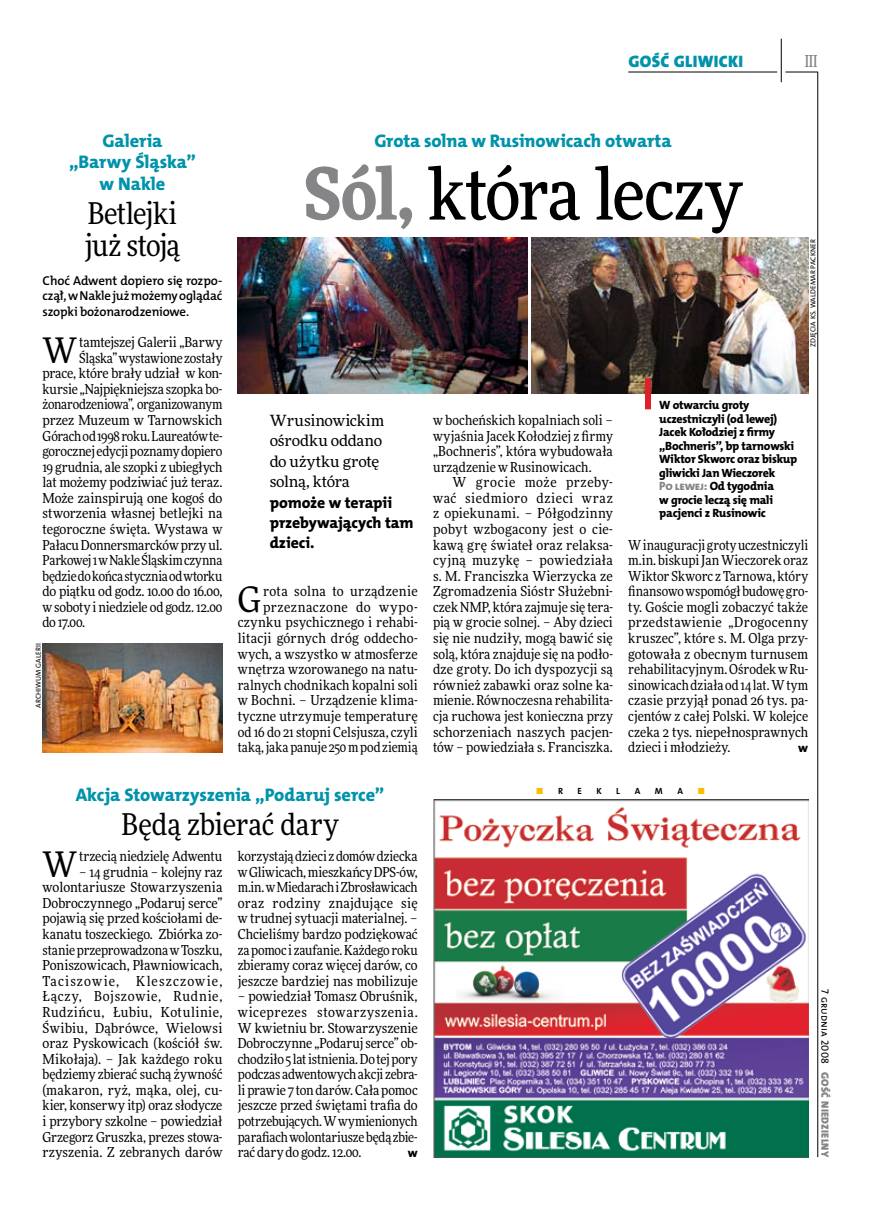
<style>
.page{position:relative;width:872px;height:1221px;background:#fff}
.page>*{position:absolute;margin:0;border:0;box-sizing:border-box;transform-origin:0 0}
.t1{font:500 72px "Freeday Narrow";letter-spacing:-.02em;color:#000}
.t2{font:35.25px "Freeday Narrow News";color:#000}
.t3{font:30px/31.5px "Freeday Narrow News";letter-spacing:-.01em;color:#000}
.t4{font:18.3px/21.6px "The Mix HP8 Ex Bld";letter-spacing:-.005em;color:#0093aa;text-align:center}
.t5{font:16.65px "The Mix HP9 Blk";letter-spacing:.02em;color:#0093aa}
.t6{font:500 16.5px "Freeday Narrow";color:#858486;scale:.9 1}
.t7{font:15.75px/20.4px "The Mix HP8 Ex Bld";letter-spacing:-.005em;color:#000}
.t8{font:15.45px/20.4px "Freeday News";letter-spacing:-.01em;color:#000}
.t9{font:13.8px/15.6px "Freeday Narrow News";color:#000;text-align:justify}
.t10{font:13.8px "Freeday Narrow News";letter-spacing:-.02em;color:#000}
.t11{font:12.9px/15.6px "The Mix HP6 Se Bld";letter-spacing:-.02em;color:#000;text-align:justify}
.t12{font:12.45px "The Mix HP8 Ex Bld";color:#000}
.t13{font:12px/13.5px "The Mix HP8 Ex Bld";letter-spacing:-.02em;color:#000}
.t14{font:10.5px "The Mix HP9 Blk";letter-spacing:.025em;color:#858486}
.t15{font:10.5px "The Mix HP5 Plain";letter-spacing:.01em;color:#000}
.t16{font:9px "The Mix HP7 Bld";color:#000}
.t17{font:9px "The Mix HP7 Bld";color:#f9be00}
.t18{font:7.2px "The Mix HP5 Plain";letter-spacing:.015em;color:#000}
.s1{font-weight:900;color:#858486}
.s2{color:#858486}
.s3{color:#000}
</style>
<div class="page">
<hr style="left:817px;top:72px;width:1px;height:1084px;background:#000">
<hr style="left:781px;top:39px;width:1px;height:43px;background:#000">
<hr style="left:785px;top:72px;width:32px;height:1px;background:#000">
<hr style="left:628px;top:72px;width:149px;height:1px;background:#000">
<img style="left:433px;top:799px;width:375px;height:357px">
<img style="left:531px;top:238px;width:277px;height:156px">
<img style="left:238px;top:238px;width:290px;height:156px">
<img style="left:43px;top:643px;width:179px;height:109px">
<div style="left:645px;top:378px;width:6px;height:31px;background:#df1f2a"></div>
<p class="t5" style="left:628px;top:50px;width:116px">GOŚĆ GLIWICKI</p>
<p class="t6" style="left:804px;top:50px;width:16px">III</p>
<h3 class="t4" style="left:69px;top:130px;width:128px">Galeria „Barwy Śląska” w Nakle</h3>
<h3 class="t3" style="left:85px;top:198px;width:97px">Betlejki już stoją</h3>
<p class="t11" style="left:43px;top:273px;width:181px">Choć Adwent dopiero się rozpo&shy;czął, w Nakle już możemy oglądać szopki bożonarodzeniowe.</p>
<h2 class="t2" style="left:43px;top:328px;width:36px">W</h2>
<p class="t9" style="left:79px;top:334px;width:145px">tamtejszej Galerii „Barwy</p>
<p class="t9" style="left:79px;top:350px;width:145px">Śląska” wystawione zostały</p>
<p class="t9" style="left:43px;top:365px;width:181px">prace, które brały udział w kon-</p>
<p class="t10" style="left:43px;top:380px;width:181px">kursie „Najpiękniejsza szopka bo-</p>
<p class="t10" style="left:43px;top:396px;width:181px">żonarodzeniowa”, organizowanym</p>
<p class="t9" style="left:43px;top:412px;width:181px">przez Muzeum w Tarnowskich</p>
<p class="t10" style="left:43px;top:427px;width:181px">Górach od 1998 roku. Laureatów te-</p>
<p class="t9" style="left:43px;top:443px;width:181px">gorocznej edycji poznamy dopiero</p>
<p class="t9" style="left:43px;top:459px;width:181px">19 grudnia, ale szopki z ubiegłych</p>
<p class="t9" style="left:43px;top:474px;width:181px">lat możemy podziwiać już teraz.</p>
<p class="t9" style="left:43px;top:490px;width:181px">Może zainspirują one kogoś do</p>
<p class="t9" style="left:43px;top:505px;width:181px">stworzenia własnej betlejki na</p>
<p class="t9" style="left:43px;top:521px;width:181px">tegoroczne święta. Wystawa w</p>
<p class="t9" style="left:43px;top:536px;width:181px">Pałacu Donnersmarcków przy ul.</p>
<p class="t10" style="left:43px;top:551px;width:181px">Parkowej 1 w Nakle Śląskim czynna</p>
<p class="t9" style="left:43px;top:568px;width:181px">będzie do końca stycznia od wtorku</p>
<p class="t9" style="left:43px;top:583px;width:181px">do piątku od godz. 10.00 do 16.00,</p>
<p class="t9" style="left:43px;top:599px;width:181px">w soboty i niedziele od godz. 12.00</p>
<p class="t9" style="left:43px;top:614px;width:44px">do 17.00.</p>
<p class="t18" style="left:34px;top:707px;width:66px;rotate:-90deg">Archiwum Galerii</p>
<h3 class="t4" style="left:374px;top:130px;width:299px">Grota solna w Rusinowicach otwarta</h3>
<h1 class="t1" style="left:304px;top:149px;width:440px"><span class="s1">Sól,</span> która leczy</h1>
<p class="t18" style="left:808px;top:347px;width:108px;rotate:-90deg">zdjęcia ks. Waldemar Packner</p>
<p class="t8" style="left:270px;top:410px;width:116px">Wrusinowickim ośrodku oddano do użytku grotę solną, która</p>
<p class="t7" style="left:270px;top:492px;width:145px">pomoże w terapii przebywających tam dzieci.</p>
<p class="t9" style="left:238px;top:583px;width:181px;text-align:right">rota solna to urządzenie przeznaczone do wypo&shy;czynku psychicznego i rehabi&shy;litacji górnych dróg oddecho&shy;wych, a wszystko w atmosferze wnętrza wzorowanego na natu&shy;ralnych chodnikach kopalni soli w Bochni. – Urządzenie klima&shy;tyczne utrzymuje temperaturę od 16 do 21 stopni Celsjusza, czyli taką, jaka panuje 250 m pod ziemią</p>
<h2 class="t2" style="left:238px;top:577px;width:25px">G</h2>
<p class="t9" style="left:433px;top:412px;width:181px">w bocheńskich kopalniach soli – wyjaśnia Jacek Kołodziej z firmy „Bochneris”, która wybudowała urządzenie w Rusinowicach.</p>
<p class="t9" style="left:433px;top:474px;width:181px;text-indent:20px">W grocie może przeby&shy;wać siedmioro dzieci wraz z opiekunami. – Półgodzinny pobyt wzbogacony jest o cie&shy;kawą grę świateł oraz relaksa&shy;cyjną muzykę – powiedziała s. M. Franciszka Wierzycka ze Zgromadzenia Sióstr Służebni&shy;czek NMP, która zajmuje się tera&shy;pią w grocie solnej. – Aby dzieci się nie nudziły, mogą bawić się solą, która znajduje się na podło&shy;dze groty. Do ich dyspozycji są również zabawki oraz solne ka&shy;mienie. Równoczesna rehabilita&shy;cja ruchowa jest konieczna przy schorzeniach naszych pacjen&shy;tów – powiedziała s. Franciszka.</p>
<p class="t13" style="left:659px;top:398px;width:140px">W otwarciu groty uczestniczyli (od lewej)<br>Jacek Kołodziej z firmy „Bochneris”, bp tarnowski<br>Wiktor Skworc oraz biskup gliwicki Jan Wieczorek<br><span class="s2">Po lewej:</span> Od tygodnia<br>w grocie leczą się mali pacjenci z Rusinowic</p>
<p class="t9" style="left:628px;top:536px;width:181px">Winauguracji groty uczestniczyli m.in. biskupi Jan Wieczorek oraz Wiktor Skworc z Tarnowa, który finansowo wspomógł budowę gro&shy;ty. Goście mogli zobaczyć także przedstawienie „Drogocenny kruszec”, które s. M. Olga przy&shy;gotowała z obecnym turnusem rehabilitacyjnym. Ośrodek w Ru&shy;sinowicach działa od 14 lat. Wtym czasie przyjął ponad 26 tys. pa&shy;cjentów z całej Polski. W kolejce czeka 2 tys. niepełnosprawnych dzieci i młodzieży.</p>
<p class="t12" style="left:798px;top:739px;width:11px">w</p>
<h3 class="t4" style="left:76px;top:784px;width:310px">Akcja Stowarzyszenia „Podaruj serce”</h3>
<h3 class="t3" style="left:122px;top:808px;width:218px">Będą zbierać dary</h3>
<h2 class="t2" style="left:43px;top:842px;width:36px">W</h2>
<p class="t9" style="left:79px;top:848px;width:145px">trzecią niedzielę Adwentu</p>
<p class="t9" style="left:43px;top:863px;width:181px;text-indent:37px">– 14 grudnia – kolejny raz wolontariusze Stowarzyszenia Dobroczynnego „Podaruj serce” pojawią się przed kościołami de&shy;kanatu toszeckiego. Zbiórka zo&shy;stanie przeprowadzona wToszku, Poniszowicach, Pławniowicach, Taciszowie, Kleszczowie, Łączy, Bojszowie, Rudnie, Rudzińcu, Łubiu, Kotulinie, Świbiu, Dąbrówce, Wielowsi oraz Pyskowicach (kościół św.<br>Mikołaja). – Jak każdego roku będziemy zbierać suchą żywność (makaron, ryż, mąka, olej, cu&shy;kier, konserwy itp) oraz słodycze i przybory szkolne – powiedział Grzegorz Gruszka, prezes stowa&shy;rzyszenia. Z zebranych darów</p>
<p class="t9" style="left:238px;top:848px;width:181px">korzystają dzieci zdomów dziecka wGliwicach, mieszkańcy DPS-ów, m.in. wMiedarach iZbrosławicach oraz rodziny znajdujące się w trudnej sytuacji materialnej. – Chcieliśmy bardzo podziękować za pomoc i zaufanie. Każdego roku zbieramy coraz więcej darów, co jeszcze bardziej nas mobilizuje</p>
<p class="t9" style="left:238px;top:988px;width:181px">– powiedział Tomasz Obruśnik, wiceprezes stowarzyszenia.<br>W kwietniu br. Stowarzyszenie Dobroczynne „Podaruj serce” ob&shy;chodziło 5 lat istnienia. Do tej pory podczas adwentowych akcji zebra&shy;li prawie 7 ton darów. Cała pomoc jeszcze przed świętami trafia do potrzebujących. Wwymienionych parafiach wolontariusze będą zbie&shy;rać dary do godz. 12.00.</p>
<p class="t12" style="left:408px;top:1144px;width:11px">w</p>
<p class="t17" style="left:536px;top:785px;width:28px">■ <span class="s3">R</span></p>
<p class="t16" style="left:577px;top:785px;width:6px">E</p>
<p class="t16" style="left:596px;top:785px;width:6px">K</p>
<p class="t16" style="left:616px;top:785px;width:5px">L</p>
<p class="t16" style="left:634px;top:785px;width:7px">A</p>
<p class="t16" style="left:655px;top:785px;width:9px">M</p>
<p class="t16" style="left:677px;top:785px;width:7px">A</p>
<p class="t17" style="left:697px;top:785px;width:9px">■</p>
<p class="t15" style="left:832px;top:989px;width:76px;rotate:90deg">7 grudnia 2008</p>
<p class="t14" style="left:832px;top:1071px;width:87px;rotate:90deg">GOŚĆ NIEDZIELNY</p>
</div>
